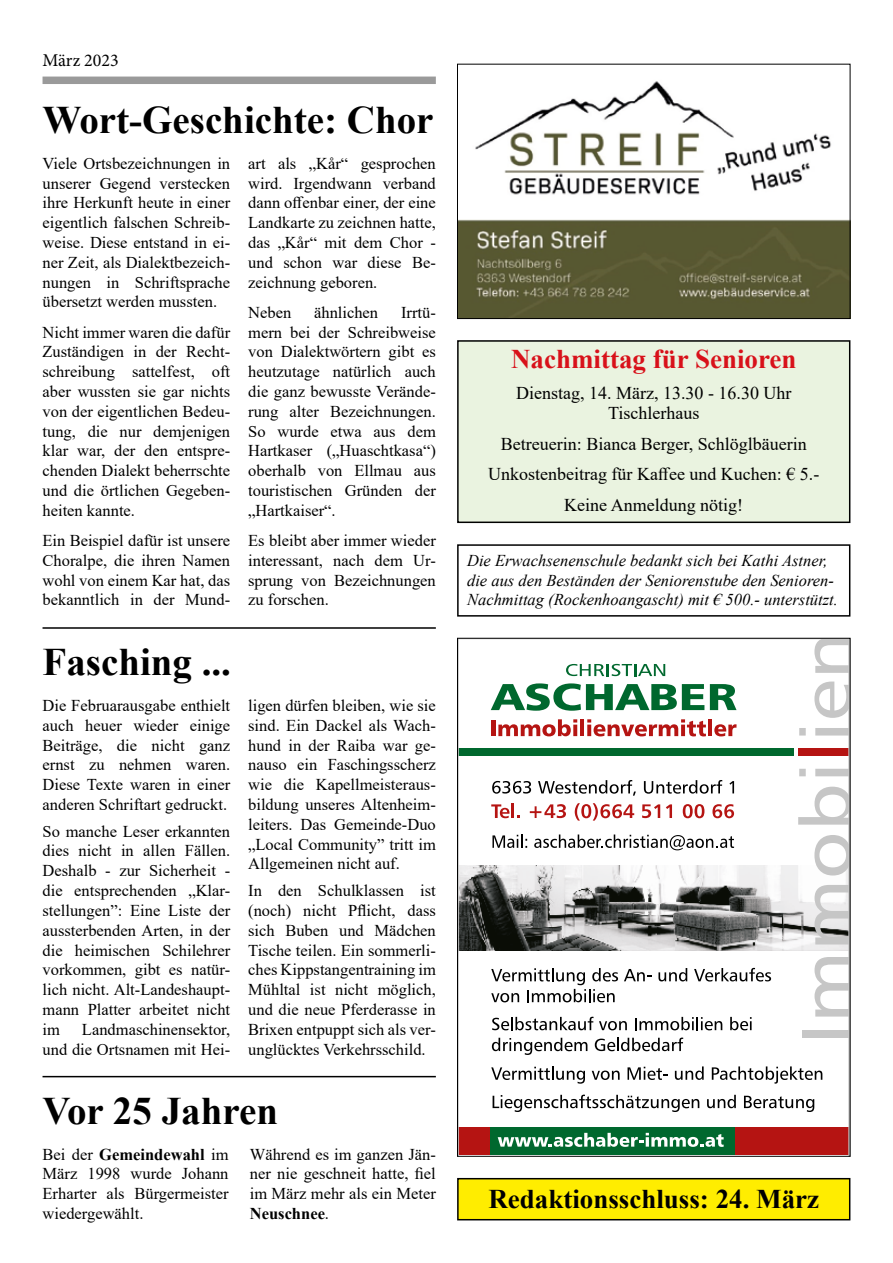
<style>
.page{position:relative;width:893px;height:1263px;background:#fff}
.page>*{position:absolute;margin:0;border:0;box-sizing:border-box;transform-origin:0 0}
.t1{font:700 39px "Times New Roman";color:#000}
.t2{font:700 27px "Times New Roman";color:#000}
.t3{font:700 27px "Times New Roman";color:#d8111a}
.t4{font:18px/30.6px "Times New Roman";color:#000;text-align:center}
.t5{font:18px "Minion Pro";color:#000}
.t6{font:16.5px/19.8px "Times New Roman";color:#000;text-align:justify}
.t7{font:italic 16.5px/19.8px "Times New Roman";color:#000}
.s1{font-weight:700}
</style>
<div class="page">
<div style="left:43px;top:77px;width:393px;height:7px;background:#9a9a9a"></div>
<div style="left:458px;top:1179px;width:392px;height:41px;background:#ffed00"></div>
<div style="left:457px;top:1178px;width:393px;height:42px;border:2px solid #000"></div>
<hr style="left:43px;top:627px;width:393px;height:2px;background:#000">
<div style="left:458px;top:341px;width:392px;height:181px;background:#eaf3e0"></div>
<div style="left:457px;top:340px;width:393px;height:183px;border:2px solid #000"></div>
<div style="left:457px;top:544px;width:393px;height:73px;border:2px solid #000"></div>
<img style="left:459px;top:81px;width:389px;height:236px">
<div style="left:457px;top:64px;width:393px;height:255px;border:1px solid #000"></div>
<hr style="left:43px;top:1076px;width:393px;height:1px;background:#000">
<svg style="left:459px;top:640px;width:389px;height:515px"></svg>
<p class="t5" style="left:43px;top:48px;width:78px">März 2023</p>
<h1 class="t1" style="left:43px;top:92px;width:393px">Wort-Geschichte: Chor</h1>
<p class="t6" style="left:43px;top:153px;width:189px">Viele Ortsbezeichnungen in unserer Gegend verstecken ihre Herkunft heute in einer eigentlich falschen Schreib&shy;weise. Diese entstand in ei&shy;ner Zeit, als Dialektbezeich&shy;nungen in Schriftsprache übersetzt werden mussten.</p>
<p class="t6" style="left:43px;top:322px;width:189px">Nicht immer waren die dafür Zuständigen in der Recht&shy;schreibung sattelfest, oft aber wussten sie gar nichts von der eigentlichen Bedeu&shy;tung, die nur demjenigen klar war, der den entspre&shy;chenden Dialekt beherrschte und die örtlichen Gegeben&shy;heiten kannte.</p>
<p class="t6" style="left:43px;top:530px;width:189px">Ein Beispiel dafür ist unsere Choralpe, die ihren Namen wohl von einem Kar hat, das bekanntlich in der Mund-</p>
<h1 class="t1" style="left:43px;top:634px;width:190px">Fasching ...</h1>
<p class="t6" style="left:43px;top:695px;width:189px">Die Februarausgabe enthielt auch heuer wieder einige Beiträge, die nicht ganz ernst zu nehmen waren.<br>Diese Texte waren in einer anderen Schriftart gedruckt.</p>
<p class="t6" style="left:43px;top:821px;width:189px">So manche Leser erkannten dies nicht in allen Fällen.<br>Deshalb - zur Sicherheit - die entsprechenden „Klar&shy;stellungen”: Eine Liste der aussterbenden Arten, in der die heimischen Schilehrer vorkommen, gibt es natür&shy;lich nicht. Alt-Landeshaupt&shy;mann Platter arbeitet nicht im</p>
<p class="t6" style="left:43px;top:1019px;width:189px;text-align:right">Landmaschinensektor,<br>und die Ortsnamen mit Hei-</p>
<p class="t6" style="left:248px;top:153px;width:189px">art als „Kår“ gesprochen wird. Irgendwann verband dann offenbar einer, der eine Landkarte zu zeichnen hatte, das „Kår“ mit dem Chor - und schon war diese Be&shy;zeichnung geboren.</p>
<p class="t6" style="left:248px;top:302px;width:45px">Neben</p>
<p class="t6" style="left:314px;top:302px;width:66px">ähnlichen</p>
<p class="t6" style="left:248px;top:302px;width:189px;text-indent:153px">Irrtü&shy;mern bei der Schreibweise von Dialektwörtern gibt es heutzutage natürlich auch die ganz bewusste Verände&shy;rung alter Bezeichnungen.<br>So wurde etwa aus dem Hartkaser („Huaschtkasa“) oberhalb von Ellmau aus touristischen Gründen der „Hartkaiser“.</p>
<p class="t6" style="left:248px;top:530px;width:189px">Es bleibt aber immer wieder interessant, nach dem Ur&shy;sprung von Bezeichnungen zu forschen.</p>
<p class="t6" style="left:248px;top:695px;width:189px">ligen dürfen bleiben, wie sie sind. Ein Dackel als Wach&shy;hund in der Raiba war ge&shy;nauso ein Faschingsscherz wie die Kapellmeisteraus&shy;bildung unseres Altenheim&shy;leiters. Das Gemeinde-Duo „Local Community” tritt im Allgemeinen nicht auf.</p>
<p class="t6" style="left:248px;top:880px;width:189px">In den Schulklassen ist (noch) nicht Pflicht, dass sich Buben und Mädchen Tische teilen. Ein sommerli&shy;ches Kippstangentraining im Mühltal ist nicht möglich, und die neue Pferderasse in Brixen entpuppt sich als ver&shy;unglücktes Verkehrsschild.</p>
<h1 class="t1" style="left:43px;top:1082px;width:237px">Vor 25 Jahren</h1>
<p class="t6" style="left:43px;top:1144px;width:188px">Bei der <span class="s1">Gemeindewahl</span> im März 1998 wurde Johann Erharter als Bürgermeister wiedergewählt.</p>
<p class="t6" style="left:250px;top:1144px;width:188px">Während es im ganzen Jän&shy;ner nie geschneit hatte, fiel im März mehr als ein Meter <span class="s1">Neuschnee</span>.</p>
<h2 class="t3" style="left:511px;top:340px;width:287px">Nachmittag für Senioren</h2>
<p class="t4" style="left:516px;top:383px;width:277px;line-height:19.8px">Dienstag, 14. März, 13.30 - 16.30 Uhr<br>Tischlerhaus</p>
<p class="t4" style="left:488px;top:428px;width:333px">Betreuerin: Bianca Berger, Schlöglbäuerin<br>Unkostenbeitrag für Kaffee und Kuchen: € 5.-<br>Keine Anmeldung nötig!</p>
<p class="t7" style="left:467px;top:550px;width:372px">Die Erwachsenenschule bedankt sich bei Kathi Astner, die aus den Beständen der Seniorenstube den Senioren-<br>Nachmittag (Rockenhoangascht) mit € 500.- unterstützt.</p>
<h2 class="t2" style="left:488px;top:1180px;width:332px">Redaktionsschluss: 24. März</h2>
</div>
